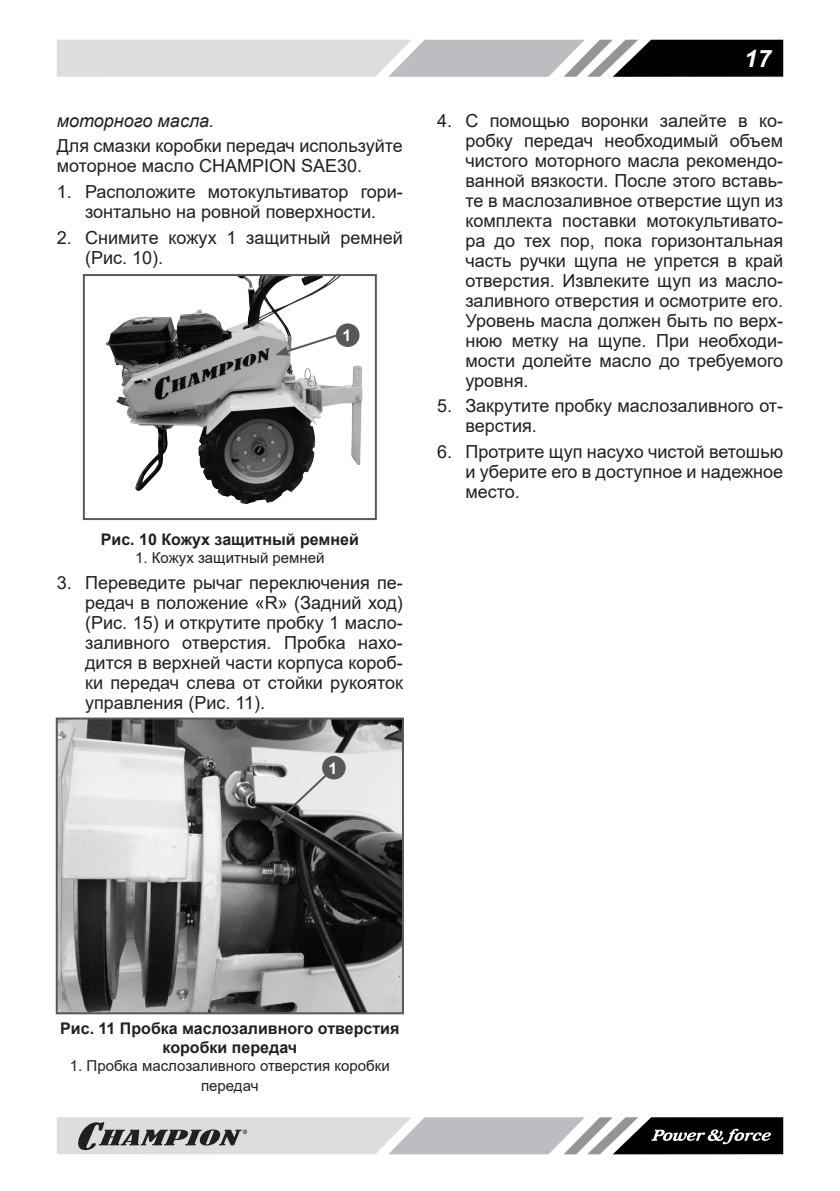
<style>
.page{position:relative;width:840px;height:1191px;background:#fff}
.page>*{position:absolute;margin:0;border:0;box-sizing:border-box;transform-origin:0 0}
.t1{font:italic 700 24px "Arial";color:#fff}
.Текст_список{font:18px/20px "Arial";color:#231f20;text-align:justify}
.Текст_основной{font:18px/20px "Arial";color:#231f20}
.ВНИМАНИЕ_ТЕКСТ{font:italic 18px "Arial";color:#231f20}
.РИСУНОК{font:700 16px/19.2px "Arial";color:#231f20;text-align:center}
.t2{font:700 16px "Arial";color:#fff}
.рисунок_нежирный{font:15px/20px "Arial";color:#231f20;text-align:center}
</style>
<div class="page">
<svg style="left:57px;top:40px;width:725px;height:37px;background:#a7a8aa"></svg>
<svg style="left:57px;top:1117px;width:725px;height:37px;background:#a1a2a3"></svg>
<img style="left:106px;top:277px;width:257px;height:227px">
<div style="left:83px;top:274px;width:293px;height:246px;border:2px solid #57585a"></div>
<div style="left:336px;top:323px;width:23px;height:24px;background:#57585a;border-radius:50%"></div>
<svg style="left:275px;top:333px;width:65px;height:22px"></svg>
<img style="left:59px;top:720px;width:342px;height:291px">
<div style="left:56px;top:717px;width:348px;height:297px;border:2px solid #57585a"></div>
<svg style="left:270px;top:764px;width:67px;height:64px;background:#a7a7a7"></svg>
<div style="left:322px;top:756px;width:23px;height:23px;background:#57585a;border-radius:50%"></div>
<p class="ВНИМАНИЕ_ТЕКСТ" style="left:57px;top:109px;width:159px">моторного масла.</p>
<p class="Текст_основной" style="left:57px;top:136px;width:347px">Для смазки коробки передач используйте моторное масло CHAMPION SAE30.</p>
<p class="Текст_список" style="left:57px;top:181px;width:347px;text-align:center">1. Расположите мотокультиватор гори&shy;зонтально на ровной поверхности.</p>
<p class="Текст_список" style="left:85px;top:227px;width:319px;text-indent:-28px">2. Снимите кожух 1 защитный ремней (Рис. 10).</p>
<p class="t2" style="left:342px;top:324px;width:10px">1</p>
<p class="РИСУНОК" style="left:101px;top:530px;width:259px">Рис. 10 Кожух защитный ремней</p>
<p class="рисунок_нежирный" style="left:135px;top:547px;width:191px">1. Кожух защитный ремней</p>
<p class="Текст_список" style="left:85px;top:572px;width:319px;text-indent:-28px">3. Переведите рычаг переключения пе&shy;редач в положение «R» (Задний ход) (Рис. 15) и открутите пробку 1 масло&shy;заливного отверстия. Пробка нахо&shy;дится в верхней части корпуса короб&shy;ки передач слева от стойки рукояток управления (Рис. 11).</p>
<p class="t2" style="left:328px;top:756px;width:10px">1</p>
<h1 class="t1" style="left:743px;top:42px;width:28px">17</h1>
<p class="Текст_список" style="left:465px;top:110px;width:319px;text-indent:-28px">4. С помощью воронки залейте в ко&shy;робку передач необходимый объем чистого моторного масла рекомендо&shy;ванной вязкости. После этого вставь&shy;те в маслозаливное отверстие щуп из комплекта поставки мотокультивато&shy;ра до тех пор, пока горизонтальная часть ручки щупа не упрется в край отверстия. Извлеките щуп из масло&shy;заливного отверстия и осмотрите его.<br>Уровень масла должен быть по верх&shy;нюю метку на щупе. При необходи&shy;мости долейте масло до требуемого уровня.</p>
<p class="Текст_список" style="left:465px;top:396px;width:319px;text-indent:-28px">5. Закрутите пробку маслозаливного от&shy;верстия.</p>
<p class="Текст_список" style="left:465px;top:441px;width:319px;text-indent:-28px">6. Протрите щуп насухо чистой ветошью и уберите его в доступное и надежное место.</p>
<p class="РИСУНОК" style="left:60px;top:1018px;width:340px">Рис. 11 Пробка маслозаливного отверстия коробки передач</p>
<p class="рисунок_нежирный" style="left:70px;top:1055px;width:321px">1. Пробка маслозаливного отверстия коробки передач</p>
</div>
